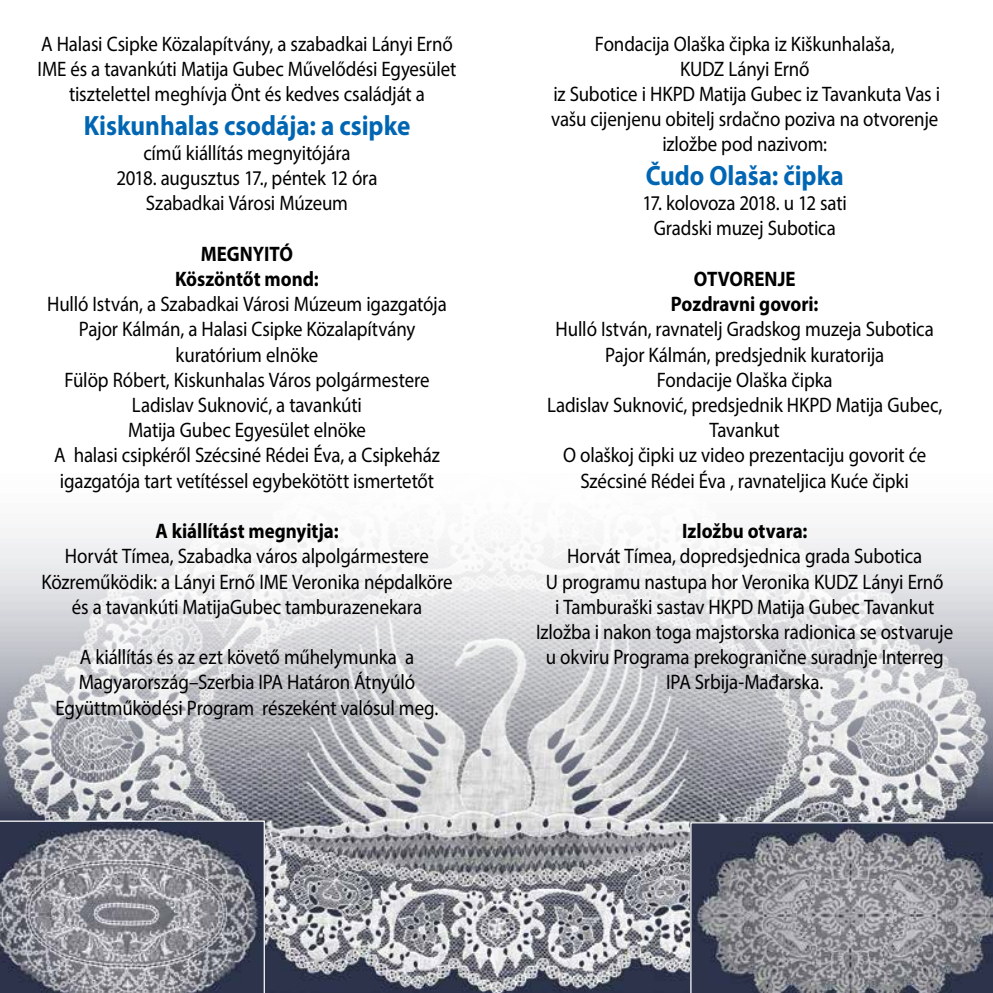
<style>
.page{position:relative;width:993px;height:993px;background:#fff}
.page>*{position:absolute;margin:0;border:0;box-sizing:border-box;transform-origin:0 0}
.t1{font:700 28px "Myriad Pro";color:#0066b3;scale:.9 1}
.t2{font:21px/25.2px "Myriad Pro";letter-spacing:-.01em;color:#000;text-align:center;scale:.9 1}
.t3{font:700 21px/25.2px "Myriad Pro";color:#000;text-align:center;scale:.9 1}
</style>
<div class="page">
<img style="left:0;top:524px;width:992px;height:468px">
<svg style="left:690px;top:821px;width:302px;height:171px;background:#797a84"></svg>
<svg style="left:0;top:820px;width:265px;height:172px;background:#80818b"></svg>
<p class="t2" style="left:38px;top:31px;width:466px">A Halasi Csipke Közalapítvány, a szabadkai Lányi Ernő<br>IME és a tavankúti Matija Gubec Művelődési Egyesület tisztelettel meghívja Önt és kedves családját a</p>
<h1 class="t1" style="left:84px;top:107px;width:364px">Kiskunhalas csodája: a csipke</h1>
<p class="t2" style="left:116px;top:140px;width:291px">című kiállítás megnyitójára<br>2018. augusztus 17., péntek 12 óra<br>Szabadkai Városi Múzeum</p>
<p class="t3" style="left:175px;top:240px;width:161px">MEGNYITÓ<br>Köszöntőt mond:</p>
<p class="t2" style="left:47px;top:291px;width:445px">Hulló István, a Szabadkai Városi Múzeum igazgatója Pajor Kálmán, a Halasi Csipke Közalapítvány kuratórium elnöke<br>Fülöp Róbert, Kiskunhalas Város polgármestere Ladislav Suknović, a tavankúti<br>Matija Gubec Egyesület elnöke<br>A halasi csipkéről Szécsiné Rédei Éva, a Csipkeház igazgatója tart vetítéssel egybekötött ismertetőt</p>
<p class="t3" style="left:155px;top:517px;width:205px">A kiállítást megnyitja:</p>
<p class="t2" style="left:42px;top:543px;width:458px">Horvát Tímea, Szabadka város alpolgármestere<br>Közreműködik: a Lányi Ernő IME Veronika népdalköre és a tavankúti MatijaGubec tamburazenekara</p>
<p class="t2" style="left:55px;top:644px;width:427px">A kiállítás és az ezt követő műhelymunka a<br>Magyarország–Szerbia IPA Határon Átnyúló<br>Együttműködési Program részeként valósul meg.</p>
<p class="t2" style="left:551px;top:31px;width:433px">Fondacija Olaška čipka iz Kiškunhalaša,<br>KUDZ Lányi Ernő<br>iz Subotice i HKPD Matija Gubec iz Tavankuta Vas i vašu cijenjenu obitelj srdačno poziva na otvorenje izložbe pod nazivom:</p>
<h1 class="t1" style="left:645px;top:157px;width:221px">Čudo Olaša: čipka</h1>
<p class="t2" style="left:642px;top:190px;width:228px">17. kolovoza 2018. u 12 sati<br>Gradski muzej Subotica</p>
<p class="t3" style="left:670px;top:265px;width:165px">OTVORENJE<br>Pozdravni govori:</p>
<p class="t2" style="left:547px;top:316px;width:440px">Hulló István, ravnatelj Gradskog muzeja Subotica Pajor Kálmán, predsjednik kuratorija<br>Fondacije Olaška čipka<br>Ladislav Suknović, predsjednik HKPD Matija Gubec, Tavankut<br>O olaškoj čipki uz video prezentaciju govorit će Szécsiné Rédei Éva , ravnateljica Kuće čipki</p>
<p class="t3" style="left:681px;top:517px;width:141px">Izložbu otvara:</p>
<p class="t2" style="left:536px;top:543px;width:464px">Horvát Tímea, dopredsjednica grada Subotica<br>U programu nastupa hor Veronika KUDZ Lányi Ernő<br>i Tamburaški sastav HKPD Matija Gubec Tavankut Izložba i nakon toga majstorska radionica se ostvaruje u okviru Programa prekogranične suradnje Interreg IPA Srbija-Mađarska.</p>
</div>
